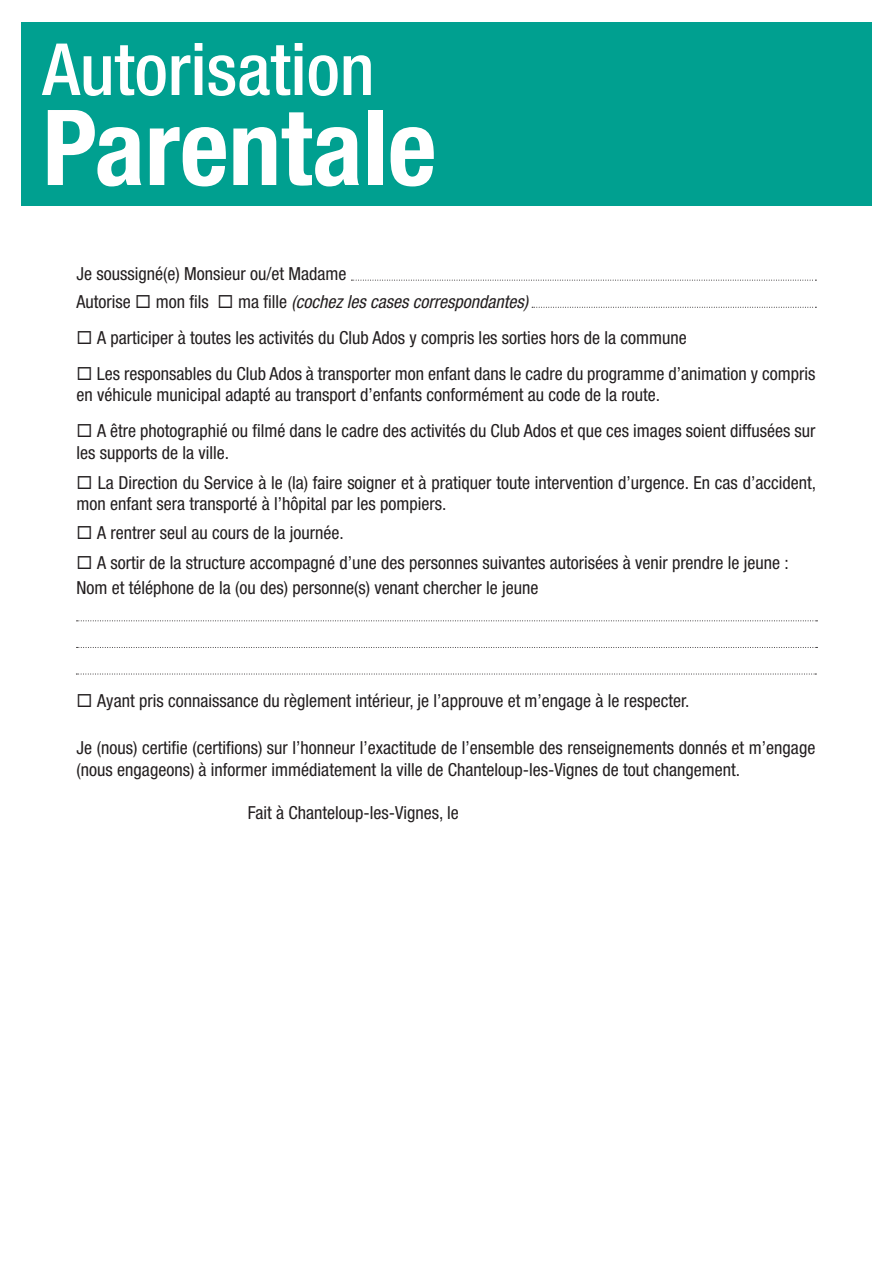
<style>
.page{position:relative;width:893px;height:1263px;background:#fff}
.page>*{position:absolute;margin:0;border:0;box-sizing:border-box;transform-origin:0 0}
.t1{font:700 condensed 105px "Helvetica Neue LT Std";color:#fff}
.t2{font:500 condensed 72px "Helvetica Neue LT Std";color:#fff}
.t3{font:condensed 18px/21px "Helvetica Neue LT Std";color:#231f20}
.t4{font:italic condensed 18px "Helvetica Neue LT Std";color:#231f20}
.s1{font-style:normal}
</style>
<div class="page">
<div style="left:21px;top:22px;width:851px;height:184px;background:#00a090"></div>
<svg style="left:351px;top:280px;width:465px;height:1px"></svg>
<svg style="left:532px;top:307px;width:284px;height:1px"></svg>
<svg style="left:77px;top:620px;width:740px;height:1px"></svg>
<svg style="left:77px;top:647px;width:740px;height:1px"></svg>
<svg style="left:76px;top:674px;width:740px;height:1px"></svg>
<p class="t2" style="left:43px;top:27px;width:333px">Autorisation</p>
<p class="t1" style="left:43px;top:84px;width:395px">Parentale</p>
<p class="t3" style="left:77px;top:263px;width:271px">Je soussigné(e) Monsieur ou/et Madame</p>
<p class="t4" style="left:77px;top:291px;width:453px"><span class="s1">Autorise</span> ◻ <span class="s1">mon fils</span> ◻ <span class="s1">ma fille</span> (cochez les cases correspondantes)</p>
<p class="t3" style="left:77px;top:327px;width:612px">◻ A participer à toutes les activités du Club Ados y compris les sorties hors de la commune</p>
<p class="t3" style="left:77px;top:363px;width:740px">◻ Les responsables du Club Ados à transporter mon enfant dans le cadre du programme d’animation y compris en véhicule municipal adapté au transport d’enfants conformément au code de la route.</p>
<p class="t3" style="left:77px;top:420px;width:740px;line-height:21.6px">◻ A être photographié ou filmé dans le cadre des activités du Club Ados et que ces images soient diffusées sur les supports de la ville.</p>
<p class="t3" style="left:77px;top:472px;width:741px">◻ La Direction du Service à le (la) faire soigner et à pratiquer toute intervention d’urgence. En cas d’accident, mon enfant sera transporté à l’hôpital par les pompiers.</p>
<p class="t3" style="left:77px;top:522px;width:269px">◻ A rentrer seul au cours de la journée.</p>
<p class="t3" style="left:77px;top:552px;width:714px">◻ A sortir de la structure accompagné d’une des personnes suivantes autorisées à venir prendre le jeune :</p>
<p class="t3" style="left:77px;top:577px;width:464px">Nom et téléphone de la (ou des) personne(s) venant chercher le jeune</p>
<p class="t3" style="left:77px;top:690px;width:614px">◻ Ayant pris connaissance du règlement intérieur, je l’approuve et m’engage à le respecter.</p>
<p class="t3" style="left:77px;top:737px;width:740px;line-height:21.6px">Je (nous) certifie (certifions) sur l’honneur l’exactitude de l’ensemble des renseignements donnés et m’engage (nous engageons) à informer immédiatement la ville de Chanteloup-les-Vignes de tout changement.</p>
<p class="t3" style="left:248px;top:802px;width:212px">Fait à Chanteloup-les-Vignes, le</p>
</div>
